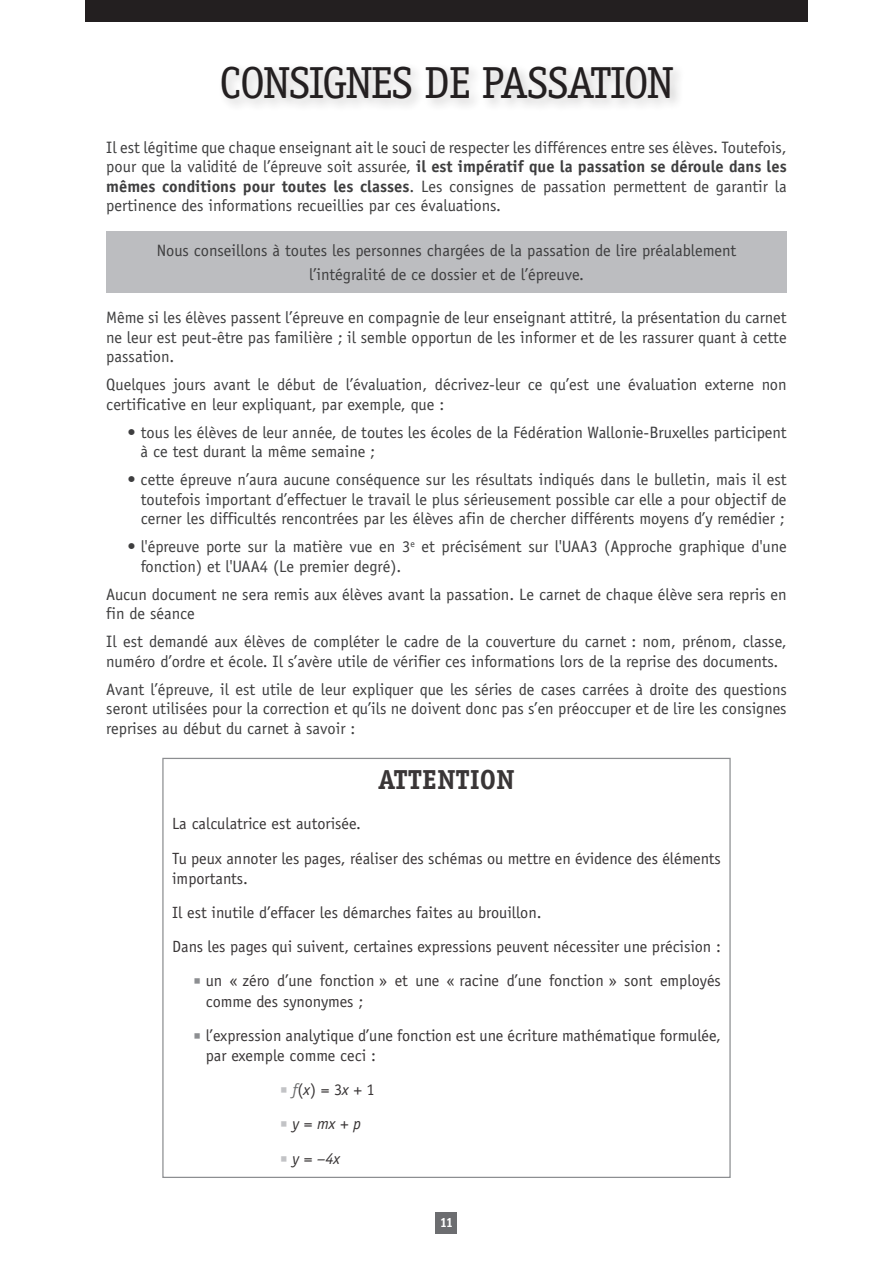
<style>
.page{position:relative;width:893px;height:1263px;background:#fff}
.page>*{position:absolute;margin:0;border:0;box-sizing:border-box;transform-origin:0 0}
.t1{font:45px "Officina Serif";letter-spacing:-.025em;color:#231f20}
.t2{font:700 27.6px "Officina Serif";color:#231f20}
.t3{font:16.5px/19.5px "Officina Sans";color:#3e3e3f}
.t4{font:16.35px/34.2px "Officina Sans";color:#231f20}
.t5{font:italic 16.35px "Officina Sans";color:#231f20}
.t6{font:700 13.5px "Officina Serif";color:#fff}
.s1{font-weight:700}
.s2{color:#808285}
.s3{color:#bcbdc0}
.s4{font-family:"Officina Serif";font-style:italic;color:#57585a}
.s5{font-style:italic}
.s6{font-style:normal}
</style>
<div class="page">
<div style="left:217px;top:61px;width:469px;height:51px;background:#231f20;opacity:.25"></div>
<div style="left:85px;top:0;width:723px;height:21px;background:#231f20"></div>
<div style="left:106px;top:231px;width:681px;height:61px;background:#bcbdc0"></div>
<div style="left:436px;top:1212px;width:21px;height:21px;background:#6c6d70"></div>
<h1 class="t1" style="left:220px;top:56px;width:455px">CONSIGNES DE PASSATION</h1>
<p class="t3" style="left:106px;top:137px;width:682px;text-align:justify">Il est légitime que chaque enseignant ait le souci de respecter les différences entre ses élèves. Toutefois, pour que la validité de l’épreuve soit assurée, <span class="s1">il est impératif que la passation se déroule dans les mêmes conditions pour toutes les classes</span>. Les consignes de passation permettent de garantir la pertinence des informations recueillies par ces évaluations.</p>
<p class="t3" style="left:157px;top:238px;width:581px;line-height:23.7px;text-align:center">Nous conseillons à toutes les personnes chargées de la passation de lire préalablement l’intégralité de ce dossier et de l’épreuve.</p>
<p class="t3" style="left:106px;top:308px;width:682px;text-align:justify">Même si les élèves passent l’épreuve en compagnie de leur enseignant attitré, la présentation du carnet ne leur est peut-être pas familière ; il semble opportun de les informer et de les rassurer quant à cette passation.</p>
<p class="t3" style="left:106px;top:375px;width:682px">Quelques jours avant le début de l’évaluation, décrivez-leur ce qu’est une évaluation externe non certificative en leur expliquant, par exemple, que :</p>
<p class="t3" style="left:141px;top:422px;width:647px;text-indent:-13px">• tous les élèves de leur année, de toutes les écoles de la Fédération Wallonie-Bruxelles participent à ce test durant la même semaine ;</p>
<p class="t3" style="left:141px;top:470px;width:647px;text-align:justify;text-indent:-13px">• cette épreuve n’aura aucune conséquence sur les résultats indiqués dans le bulletin, mais il est toutefois important d’effectuer le travail le plus sérieusement possible car elle a pour objectif de cerner les difficultés rencontrées par les élèves afin de chercher différents moyens d’y remédier ;</p>
<p class="t3" style="left:141px;top:537px;width:647px;text-indent:-13px">• l'épreuve porte sur la matière vue en 3<sup>e</sup> et précisément sur l'UAA3 (Approche graphique d'une fonction) et l'UAA4 (Le premier degré).</p>
<p class="t3" style="left:106px;top:584px;width:682px">Aucun document ne sera remis aux élèves avant la passation. Le carnet de chaque élève sera repris en fin de séance</p>
<p class="t3" style="left:106px;top:632px;width:682px">Il est demandé aux élèves de compléter le cadre de la couverture du carnet : nom, prénom, classe, numéro d’ordre et école. Il s’avère utile de vérifier ces informations lors de la reprise des documents.</p>
<p class="t3" style="left:106px;top:679px;width:682px;text-align:justify">Avant l’épreuve, il est utile de leur expliquer que les séries de cases carrées à droite des questions seront utilisées pour la correction et qu’ils ne doivent donc pas s’en préoccuper et de lire les consignes reprises au début du carnet à savoir :</p>
<h2 class="t2" style="left:378px;top:763px;width:138px">ATTENTION</h2>
<p class="t4" style="left:172px;top:807px;width:550px">La calculatrice est autorisée.<br>Tu peux annoter les pages, réaliser des schémas ou mettre en évidence des éléments</p>
<p class="t4" style="left:172px;top:861px;width:550px">importants.<br>Il est inutile d’effacer les démarches faites au brouillon.<br>Dans les pages qui suivent, certaines expressions peuvent nécessiter une précision :</p>
<p class="t4" style="left:206px;top:971px;width:517px;line-height:20.1px;text-indent:-12px"><span class="s2">○</span> un « zéro d’une fonction » et une « racine d’une fonction » sont employés comme des synonymes ;</p>
<p class="t4" style="left:206px;top:1025px;width:517px;line-height:20.1px;text-indent:-12px"><span class="s2">○</span> l’expression analytique d’une fonction est une écriture mathématique formulée, par exemple comme ceci :</p>
<p class="t4" style="left:280px;top:1072px;width:96px"><span class="s3">○</span> <span class="s4">f</span>(<span class="s5">x</span>) = 3<span class="s5">x</span> + 1</p>
<p class="t5" style="left:280px;top:1114px;width:83px"><span class="s3">○</span> y <span class="s6">=</span> mx <span class="s6">+</span> p</p>
<p class="t5" style="left:280px;top:1148px;width:62px"><span class="s3">○</span> y <span class="s6">=</span> –4x</p>
<p class="t6" style="left:440px;top:1214px;width:15px">11</p>
</div>
